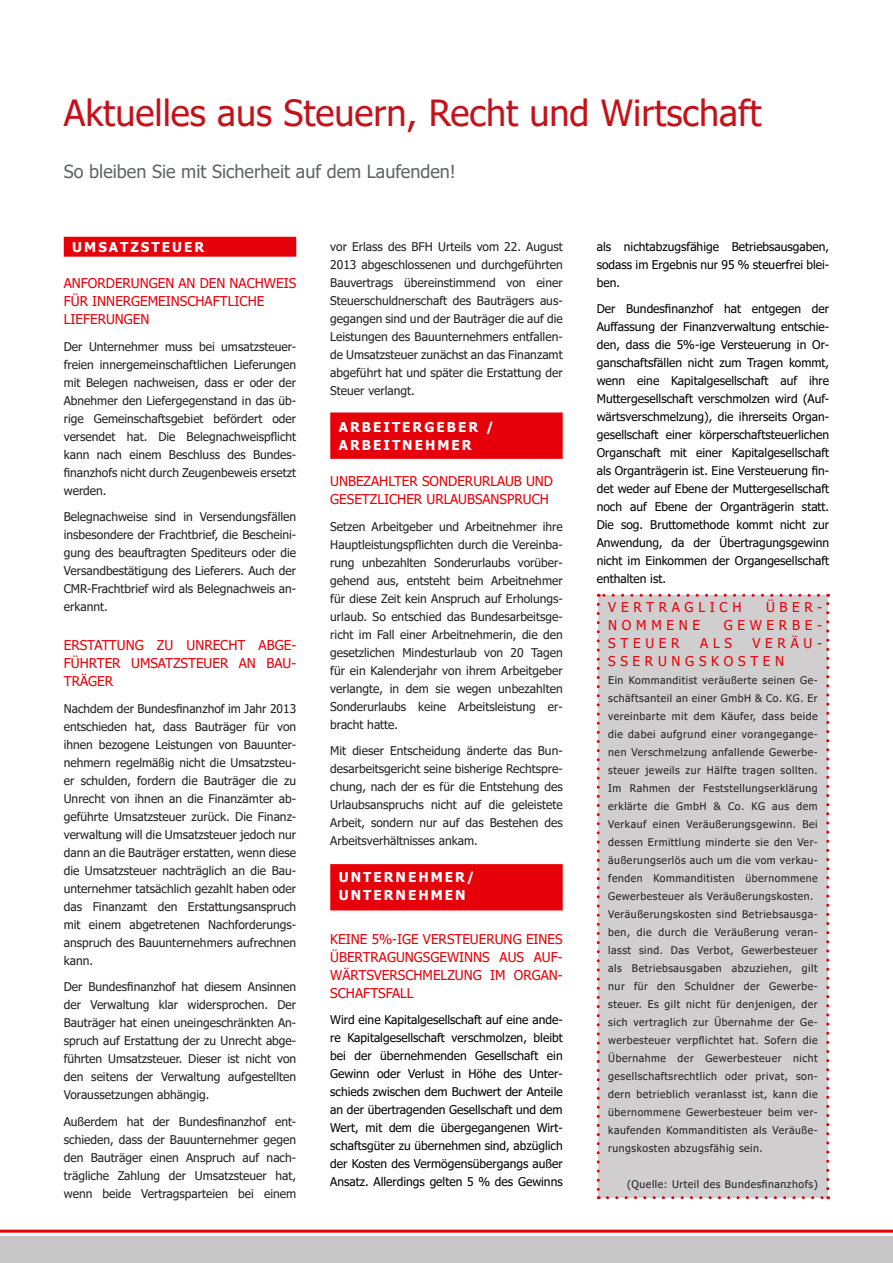
<style>
.page{position:relative;width:893px;height:1263px;background:#fff}
.page>*{position:absolute;margin:0;border:0;box-sizing:border-box;transform-origin:0 0}
.t1{font:36px "Tahoma";color:#c4121a}
.t2{font:18px "Tahoma";color:#626363}
.t3{font:13.5px/18px "Tahoma";color:#e6000a}
.t4{font:700 13.5px "Tahoma";letter-spacing:.15em;color:#fff}
.t5{font:13.5px/18px "Tahoma";letter-spacing:.35em;color:#e6000a}
.t6{font:12px/18px "Tahoma";color:#231f20;text-align:justify}
.t7{font:12px/18px "Tahoma";color:#000;text-align:justify}
.t8{font:10.5px/18px "Tahoma";letter-spacing:.05em;color:#231f20;text-align:justify}
</style>
<div class="page">
<div style="left:330px;top:412px;width:233px;height:47px;background:#e6000a"></div>
<div style="left:64px;top:237px;width:232px;height:20px;background:#e6000a"></div>
<div style="left:598px;top:595px;width:230px;height:603px;background:#d1cecf"></div>
<svg style="left:597px;top:604px;width:3px;height:595px"></svg>
<svg style="left:607px;top:1196px;width:222px;height:3px"></svg>
<svg style="left:826px;top:594px;width:3px;height:595px"></svg>
<svg style="left:598px;top:594px;width:220px;height:3px"></svg>
<div style="left:330px;top:864px;width:233px;height:46px;background:#e6000a"></div>
<div style="left:0;top:1237px;width:893px;height:26px;background:#c6c7c6"></div>
<hr style="left:0;top:1229px;width:893px;height:3px;background:#e6000a">
<p class="t1" style="left:64px;top:89px;width:699px">Aktuelles aus Steuern, Recht und Wirtschaft</p>
<p class="t2" style="left:64px;top:159px;width:394px">So bleiben Sie mit Sicherheit auf dem Laufenden!</p>
<p class="t4" style="left:72px;top:238px;width:133px">UMSATZSTEUER</p>
<p class="t3" style="left:64px;top:275px;width:234px">ANFORDERUNGEN AN DEN NACHWEIS<br>FÜR INNERGEMEINSCHAFTLICHE<br>LIEFERUNGEN</p>
<p class="t6" style="left:64px;top:338px;width:234px">Der Unternehmer muss bei umsatzsteuer&shy;freien innergemeinschaftlichen Lieferungen mit Belegen nachweisen, dass er oder der Abnehmer den Liefergegenstand in das üb&shy;rige Gemeinschaftsgebiet befördert oder versendet hat. Die Belegnachweispfl icht kann nach einem Beschluss des Bundes&shy;finanzhofs nicht durch Zeugenbeweis ersetzt werden.</p>
<p class="t6" style="left:64px;top:508px;width:234px">Belegnachweise sind in Versendungsfällen insbesondere der Frachtbrief, die Bescheini&shy;gung des beauftragten Spediteurs oder die Versandbestätigung des Lieferers. Auch der CMR-Frachtbrief wird als Belegnachweis an&shy;erkannt.</p>
<p class="t3" style="left:64px;top:637px;width:234px;text-align:justify">ERSTATTUNG ZU UNRECHT ABGE-FÜHRTER UMSATZSTEUER AN BAU-TRÄGER</p>
<p class="t6" style="left:64px;top:700px;width:234px">Nachdem der Bundesfinanzhof im Jahr 2013 entschieden hat, dass Bauträger für von ihnen bezogene Leistungen von Bauunter&shy;nehmern regelmäßig nicht die Umsatzsteu&shy;er schulden, fordern die Bauträger die zu Unrecht von ihnen an die Finanzämter ab&shy;geführte Umsatzsteuer zurück. Die Finanz&shy;verwaltung will die Umsatzsteuer jedoch nur dann an die Bauträger erstatten, wenn diese die Umsatzsteuer nachträglich an die Bau&shy;unternehmer tatsächlich gezahlt haben oder das Finanzamt den Erstattungsanspruch mit einem abgetretenen Nachforderungs&shy;anspruch des Bauunternehmers aufrechnen kann.</p>
<p class="t6" style="left:64px;top:979px;width:234px">Der Bundesfinanzhof hat diesem Ansinnen der Verwaltung klar widersprochen. Der Bauträger hat einen uneingeschränkten An&shy;spruch auf Erstattung der zu Unrecht abge&shy;führten Umsatzsteuer. Dieser ist nicht von den seitens der Verwaltung aufgestellten Voraussetzungen abhängig.</p>
<p class="t6" style="left:64px;top:1113px;width:234px">Außerdem hat der Bundesfinanzhof ent&shy;schieden, dass der Bauunternehmer gegen den Bauträger einen Anspruch auf nach&shy;trägliche Zahlung der Umsatzsteuer hat, wenn beide Vertragsparteien bei einem</p>
<p class="t6" style="left:330px;top:238px;width:234px">vor Erlass des BFH Urteils vom 22. August 2013 abgeschlossenen und durchgeführten Bauvertrags übereinstimmend von einer Steuerschuldnerschaft des Bauträgers aus&shy;gegangen sind und der Bauträger die auf die Leistungen des Bauunternehmers entfallen&shy;de Umsatzsteuer zunächst an das Finanzamt abgeführt hat und später die Erstattung der Steuer verlangt.</p>
<p class="t4" style="left:339px;top:418px;width:157px">ARBEITERGEBER /</p>
<p class="t4" style="left:339px;top:436px;width:134px">ARBEITNEHMER</p>
<p class="t3" style="left:330px;top:473px;width:224px">UNBEZAHLTER SONDERURLAUB UND<br>GESETZLICHER URLAUBSANSPRUCH</p>
<p class="t6" style="left:330px;top:518px;width:234px">Setzen Arbeitgeber und Arbeitnehmer ihre Hauptleistungspflichten durch die Vereinba&shy;rung unbezahlten Sonderurlaubs vorüber&shy;gehend aus, entsteht beim Arbeitnehmer für diese Zeit kein Anspruch auf Erholungs&shy;urlaub. So entschied das Bundesarbeitsge&shy;richt im Fall einer Arbeitnehmerin, die den gesetzlichen Mindesturlaub von 20 Tagen für ein Kalenderjahr von ihrem Arbeitgeber verlangte, in dem sie wegen unbezahlten Sonderurlaubs keine Arbeitsleistung er&shy;bracht hatte.</p>
<p class="t6" style="left:330px;top:742px;width:234px">Mit dieser Entscheidung änderte das Bun&shy;desarbeitsgericht seine bisherige Rechtspre&shy;chung, nach der es für die Entstehung des Urlaubsanspruchs nicht auf die geleistete Arbeit, sondern nur auf das Bestehen des Arbeitsverhältnisses ankam.</p>
<p class="t4" style="left:339px;top:868px;width:137px">UNTERNEHMER/</p>
<p class="t4" style="left:339px;top:886px;width:128px">UNTERNEHMEN</p>
<p class="t3" style="left:330px;top:930px;width:234px;text-align:justify">KEINE 5%-IGE VERSTEUERUNG EINES ÜBERTRAGUNGSGEWINNS AUS AUF-WÄRTSVERSCHMELZUNG IM ORGAN-SCHAFTSFALL</p>
<p class="t7" style="left:330px;top:1011px;width:234px">Wird eine Kapitalgesellschaft auf eine ande&shy;re Kapitalgesellschaft verschmolzen, bleibt bei der übernehmenden Gesellschaft ein Gewinn oder Verlust in Höhe des Unter&shy;schieds zwischen dem Buchwert der Anteile an der übertragenden Gesellschaft und dem Wert, mit dem die übergegangenen Wirt&shy;schaftsgüter zu übernehmen sind, abzüglich der Kosten des Vermögensübergangs außer Ansatz. Allerdings gelten 5 % des Gewinns</p>
<p class="t7" style="left:597px;top:238px;width:234px">als nichtabzugsfähige Betriebsausgaben, sodass im Ergebnis nur 95 % steuerfrei blei&shy;ben.</p>
<p class="t7" style="left:597px;top:301px;width:234px">Der Bundesfinanzhof hat entgegen der Auffassung der Finanzverwaltung entschie&shy;den, dass die 5%-ige Versteuerung in Or&shy;ganschaftsfällen nicht zum Tragen kommt, wenn eine Kapitalgesellschaft auf ihre Muttergesellschaft verschmolzen wird (Auf&shy;wärtsverschmelzung), die ihrerseits Organ&shy;gesellschaft einer körperschaftsteuerlichen Organschaft mit einer Kapitalgesellschaft als Organträgerin ist. Eine Versteuerung fin&shy;det weder auf Ebene der Muttergesellschaft noch auf Ebene der Organträgerin statt.<br>Die sog. Bruttomethode kommt nicht zur Anwendung, da der Übertragungsgewinn nicht im Einkommen der Organgesellschaft enthalten ist.</p>
<p class="t5" style="left:608px;top:599px;width:135px">VERTRAGLICH</p>
<p class="t3" style="left:766px;top:599px;width:57px">ÜBER-</p>
<p class="t5" style="left:608px;top:617px;width:93px">NOMMENE</p>
<p class="t5" style="left:724px;top:617px;width:100px">GEWERBE-</p>
<p class="t3" style="left:608px;top:635px;width:73px">STEUER</p>
<p class="t3" style="left:700px;top:635px;width:33px">ALS</p>
<p class="t5" style="left:608px;top:635px;width:215px;text-indent:144px">VERÄU-<br>SSERUNGSKOSTEN</p>
<p class="t8" style="left:608px;top:672px;width:211px">Ein Kommanditist veräußerte seinen Ge&shy;schäftsanteil an einer GmbH &amp; Co. KG. Er vereinbarte mit dem Käufer, dass beide die dabei aufgrund einer vorangegange&shy;nen Verschmelzung anfallende Gewerbe&shy;steuer jeweils zur Hälfte tragen sollten.<br>Im Rahmen der Feststellungserklärung erklärte die GmbH &amp; Co. KG aus dem Verkauf einen Veräußerungsgewinn. Bei dessen Ermittlung minderte sie den Ver&shy;äußerungserlös auch um die vom verkau&shy;fenden Kommanditisten übernommene Gewerbesteuer als Veräußerungskosten.</p>
<p class="t8" style="left:608px;top:906px;width:211px">Veräußerungskosten sind Betriebsausga&shy;ben, die durch die Veräußerung veran&shy;lasst sind. Das Verbot, Gewerbesteuer als Betriebsausgaben abzuziehen, gilt nur für den Schuldner der Gewerbe&shy;steuer. Es gilt nicht für denjenigen, der sich vertraglich zur Übernahme der Ge&shy;werbesteuer verpflichtet hat. Sofern die Übernahme der Gewerbesteuer nicht gesellschaftsrechtlich oder privat, son&shy;dern betrieblich veranlasst ist, kann die übernommene Gewerbesteuer beim ver&shy;kaufenden Kommanditisten als Veräuße&shy;rungskosten abzugsfähig sein.</p>
<p class="t8" style="left:627px;top:1176px;width:192px">(Quelle: Urteil des Bundesfinanzhofs)</p>
</div>
